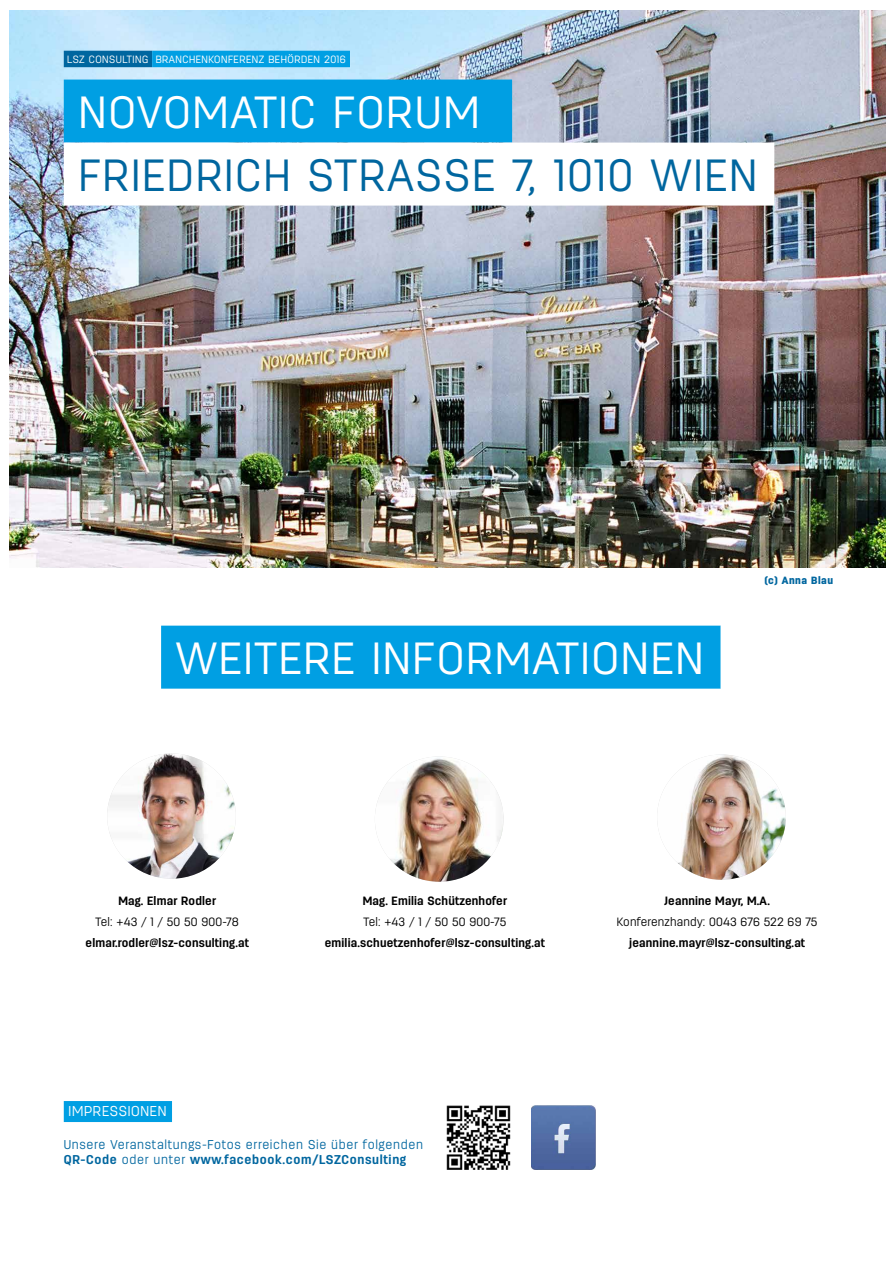
<style>
.page{position:relative;width:893px;height:1263px;background:#fff}
.page>*{position:absolute;margin:0;border:0;box-sizing:border-box;transform-origin:0 0}
.t1{font:300 45px "Antartida";letter-spacing:.05em;color:#fff}
.t2{font:300 45px "Antartida";letter-spacing:.05em;color:#00669f}
.t3{font:300 14.25px "Antartida";letter-spacing:.05em;color:#fff}
.t4{font:300 12.75px/15.3px "Antartida";letter-spacing:.05em;color:#00669f}
.t5{font:700 12px "Antartida";letter-spacing:.015em;color:#000}
.t6{font:300 12px "Antartida";letter-spacing:.015em;color:#000}
.t7{font:300 10.5px "Antartida";letter-spacing:.05em;color:#fff}
.t8{font:900 10.5px "Antartida";letter-spacing:.05em;color:#00669f}
.s1{font-weight:700}
</style>
<div class="page">
<img style="left:9px;top:10px;width:876px;height:557px">
<div style="left:64px;top:80px;width:448px;height:63px;background:#009fe3"></div>
<div style="left:64px;top:143px;width:710px;height:63px;background:#fff"></div>
<div style="left:64px;top:51px;width:88px;height:16px;background:#00669f"></div>
<div style="left:152px;top:51px;width:198px;height:16px;background:#009fe3"></div>
<div style="left:161px;top:626px;width:560px;height:63px;background:#009fe3"></div>
<div style="left:64px;top:1101px;width:108px;height:21px;background:#009fe3"></div>
<img style="left:446px;top:1106px;width:64px;height:63px">
<img style="left:531px;top:1106px;width:64px;height:63px">
<img style="left:107px;top:753px;width:129px;height:126px">
<img style="left:375px;top:756px;width:128px;height:126px">
<img style="left:657px;top:754px;width:129px;height:126px">
<p class="t7" style="left:67px;top:54px;width:280px">LSZ CONSULTING BRANCHENKONFERENZ BEHÖRDEN 2016</p>
<h1 class="t1" style="left:79px;top:87px;width:402px">NOVOMATIC FORUM</h1>
<h1 class="t2" style="left:79px;top:150px;width:680px">FRIEDRICH STRASSE 7, 1010 WIEN</h1>
<h1 class="t1" style="left:176px;top:633px;width:529px">WEITERE INFORMATIONEN</h1>
<p class="t8" style="left:764px;top:574px;width:70px">(c) Anna Blau</p>
<p class="t5" style="left:118px;top:894px;width:99px">Mag. Elmar Rodler</p>
<p class="t6" style="left:96px;top:915px;width:145px">Tel: +43 / 1 / 50 50 900-78</p>
<p class="t5" style="left:86px;top:936px;width:165px">elmar.rodler@lsz-consulting.at</p>
<p class="t5" style="left:363px;top:894px;width:146px">Mag. Emilia Schützenhofer</p>
<p class="t6" style="left:364px;top:915px;width:144px">Tel: +43 / 1 / 50 50 900-75</p>
<p class="t5" style="left:325px;top:936px;width:222px">emilia.schuetzenhofer@lsz-consulting.at</p>
<p class="t3" style="left:69px;top:1103px;width:99px">IMPRESSIONEN</p>
<p class="t4" style="left:64px;top:1137px;width:361px">Unsere Veranstaltungs-Fotos erreichen Sie über folgenden<br><span class="s1">QR-Code</span> oder unter <span class="s1">www.facebook.com/LSZConsulting</span></p>
<p class="t5" style="left:665px;top:894px;width:107px">Jeannine Mayr, M.A.</p>
<p class="t6" style="left:617px;top:915px;width:202px">Konferenzhandy: 0043 676 522 69 75</p>
<p class="t5" style="left:629px;top:936px;width:177px">jeannine.mayr@lsz-consulting.at</p>
</div>
